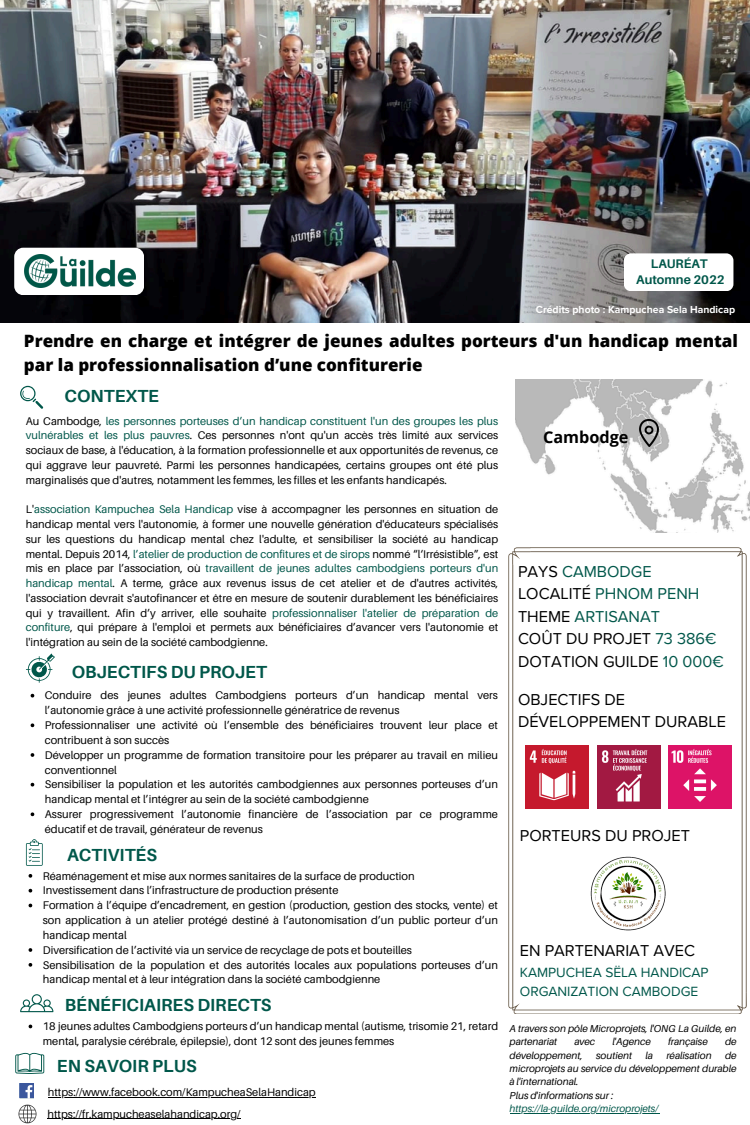
<style>
.page{position:relative;width:750px;height:1125px;background:#fff}
.page>*{position:absolute;margin:0;border:0;box-sizing:border-box;transform-origin:0 0}
.t1{font:700 17.5px "Aileron";color:#00574a}
.t2{font:800 17px/23.4px "Open Sans";color:#000}
.t3{font:16.25px/22.5px "Proxima Nova";color:#000}
.t4{font:700 16.25px "Open Sans";color:#000}
.t5{font:13.75px/18.8px "Proxima Nova";color:#00574a}
.t6{font:700 12.5px/16.9px "Aileron";color:#00574a;text-align:center}
.t7{font:11.12px/14.8px "Aileron";color:#000}
.t8{font:700 10.5px "Proxima Nova";color:#fff}
.t9{font:italic 10px/13.4px "Aileron";color:#000}
.t10{font:italic 10px "Aileron";color:#00574a}
.s1{color:#00574a}
</style>
<div class="page">
<svg style="left:26px;top:654px;width:29px;height:29px"></svg>
<svg style="left:20px;top:386px;width:23px;height:22px"></svg>
<svg style="left:20px;top:994px;width:33px;height:18px"></svg>
<svg style="left:26px;top:839px;width:17px;height:26px"></svg>
<img style="left:0;top:0;width:750px;height:323px">
<div style="left:624px;top:253px;width:109px;height:38px;background:#fff;border-radius:7px"></div>
<div style="left:14px;top:248px;width:130px;height:47px;background:#fff;border-radius:9px"></div>
<img style="left:25px;top:255px;width:111px;height:33px">
<svg style="left:508px;top:547px;width:239px;height:467px"></svg>
<img style="left:18px;top:1104px;width:19px;height:20px">
<img style="left:19px;top:1084px;width:15px;height:15px">
<svg style="left:15px;top:1053px;width:29px;height:21px"></svg>
<img style="left:516px;top:380px;width:234px;height:152px">
<img style="left:636px;top:419px;width:27px;height:28px">
<img style="left:589px;top:855px;width:78px;height:78px">
<img style="left:597px;top:745px;width:63px;height:63px">
<img style="left:526px;top:745px;width:62px;height:63px">
<img style="left:669px;top:745px;width:63px;height:63px">
<svg style="left:29px;top:874px;width:3px;height:4px"></svg>
<svg style="left:29px;top:889px;width:3px;height:4px"></svg>
<svg style="left:29px;top:948px;width:3px;height:4px"></svg>
<svg style="left:29px;top:963px;width:3px;height:4px"></svg>
<hr style="left:510px;top:1113px;width:148px;height:1px;background:#00574a">
<svg style="left:31px;top:694px;width:3px;height:4px"></svg>
<svg style="left:31px;top:723px;width:3px;height:4px"></svg>
<svg style="left:31px;top:753px;width:3px;height:4px"></svg>
<svg style="left:31px;top:783px;width:3px;height:4px"></svg>
<svg style="left:31px;top:812px;width:3px;height:4px"></svg>
<hr style="left:48px;top:1119px;width:193px;height:1px;background:#000">
<hr style="left:48px;top:1097px;width:268px;height:1px;background:#000">
<p class="t6" style="left:636px;top:255px;width:90px">LAURÉAT<br>Automne 2022</p>
<p class="t8" style="left:536px;top:303px;width:201px">Crédits photo : Kampuchea Sela Handicap</p>
<p class="t2" style="left:24px;top:329px;width:716px">Prendre en charge et intégrer de jeunes adultes porteurs d'un handicap mental par la professionnalisation d’une confiturerie</p>
<p class="t1" style="left:65px;top:385px;width:96px">CONTEXTE</p>
<p class="t7" style="left:26px;top:413px;width:474px;text-align:justify">Au Cambodge, <span class="s1">les personnes porteuses d’un handicap constituent l'un des groupes les plus vulnérables et les plus pauvres</span>. Ces personnes n'ont qu'un accès très limité aux services sociaux de base, à l'éducation, à la formation professionnelle et aux opportunités de revenus, ce qui aggrave leur pauvreté. Parmi les personnes handicapées, certains groupes ont été plus marginalisés que d'autres, notamment les femmes, les filles et les enfants handicapés.</p>
<p class="t7" style="left:26px;top:502px;width:474px;text-align:justify">L'<span class="s1">association Kampuchea Sela Handicap</span> vise à accompagner les personnes en situation de handicap mental vers l'autonomie, à former une nouvelle génération d'éducateurs spécialisés sur les questions du handicap mental chez l'adulte, et sensibiliser la société au handicap mental. Depuis 2014, <span class="s1">l’atelier de production de confitures et de sirops</span> nommé “l‘Irrésistible”, est mis en place par l’association, où <span class="s1">travaillent de jeunes adultes cambodgiens porteurs d'un handicap mental</span>. A terme, grâce aux revenus issus de cet atelier et de d'autres activités, l'association devrait s'autofinancer et être en mesure de soutenir durablement les bénéficiaires qui y travaillent. Afin d’y arriver, elle souhaite <span class="s1">professionnaliser l'atelier de préparation de confiture</span>, qui prépare à l'emploi et permets aux bénéficiaires d’avancer vers l'autonomie et l'intégration au sein de la société cambodgienne.</p>
<h1 class="t1" style="left:72px;top:661px;width:197px">OBJECTIFS DU PROJET</h1>
<p class="t7" style="left:45px;top:688px;width:455px">Conduire des jeunes adultes Cambodgiens porteurs d’un handicap mental vers l’autonomie grâce à une activité professionnelle génératrice de revenus</p>
<p class="t7" style="left:45px;top:717px;width:455px">Professionnaliser une activité où l’ensemble des bénéficiaires trouvent leur place et contribuent à son succès</p>
<h1 class="t7" style="left:45px;top:747px;width:455px">Développer un programme de formation transitoire pour les préparer au travail en milieu conventionnel</h1>
<p class="t7" style="left:45px;top:777px;width:455px">Sensibiliser la population et les autorités cambodgiennes aux personnes porteuses d’un handicap mental et l’intégrer au sein de la société cambodgienne</p>
<p class="t7" style="left:45px;top:806px;width:455px">Assurer progressivement l’autonomie financière de l’association par ce programme éducatif et de travail, générateur de revenus</p>
<p class="t1" style="left:67px;top:844px;width:91px">ACTIVITÉS</p>
<p class="t7" style="left:43px;top:868px;width:373px">Réaménagement et mise aux normes sanitaires de la surface de production</p>
<p class="t7" style="left:43px;top:883px;width:297px">Investissement dans l’infrastructure de production présente</p>
<p class="t7" style="left:43px;top:898px;width:457px;text-align:justify">Formation à l’équipe d’encadrement, en gestion (production, gestion des stocks, vente) et son application à un atelier protégé destiné à l’autonomisation d’un public porteur d’un handicap mental</p>
<h1 class="t7" style="left:43px;top:942px;width:371px">Diversification de l’activité via un service de recyclage de pots et bouteilles</h1>
<p class="t7" style="left:43px;top:957px;width:457px">Sensibilisation de la population et des autorités locales aux populations porteuses d’un handicap mental et à leur intégration dans la société cambodgienne</p>
<p class="t1" style="left:65px;top:994px;width:208px">BÉNÉFICIAIRES DIRECTS</p>
<p class="t7" style="left:43px;top:1019px;width:457px">18 jeunes adultes Cambodgiens porteurs d’un handicap mental (autisme, trisomie 21, retard mental, paralysie cérébrale, épilepsie), dont 12 sont des jeunes femmes</p>
<p class="t1" style="left:57px;top:1055px;width:141px">EN SAVOIR PLUS</p>
<h2 class="t7" style="left:48px;top:1085px;width:269px">https://www.facebook.com/KampucheaSelaHandicap</h2>
<p class="t7" style="left:48px;top:1106px;width:195px">https://fr.kampucheaselahandicap.org/</p>
<p class="t4" style="left:543px;top:426px;width:87px">Cambodge</p>
<p class="t3" style="left:518px;top:560px;width:207px">PAYS <span class="s1">CAMBODGE<br></span>LOCALITÉ <span class="s1">PHNOM PENH<br></span>THEME <span class="s1">ARTISANAT<br></span>COÛT DU PROJET <span class="s1">73 386€<br></span>DOTATION GUILDE <span class="s1">10 000€</span></p>
<h3 class="t3" style="left:518px;top:688px;width:209px">OBJECTIFS DE<br>DÉVELOPPEMENT DURABLE</h3>
<p class="t3" style="left:520px;top:825px;width:172px">PORTEURS DU PROJET</p>
<h2 class="t3" style="left:520px;top:940px;width:177px">EN PARTENARIAT AVEC</h2>
<h2 class="t5" style="left:520px;top:963px;width:190px">KAMPUCHEA SËLA HANDICAP<br>ORGANIZATION CAMBODGE</h2>
<p class="t9" style="left:510px;top:1022px;width:228px">A travers son pôle Microprojets, l'ONG La Guilde, en partenariat</p>
<p class="t9" style="left:574px;top:1035px;width:22px">avec</p>
<p class="t9" style="left:612px;top:1035px;width:40px">l'Agence</p>
<p class="t9" style="left:668px;top:1035px;width:41px">française</p>
<p class="t9" style="left:725px;top:1035px;width:13px">de</p>
<p class="t9" style="left:510px;top:1048px;width:75px">développement,</p>
<p class="t9" style="left:596px;top:1048px;width:38px">soutient</p>
<p class="t9" style="left:646px;top:1048px;width:9px">la</p>
<p class="t9" style="left:666px;top:1048px;width:47px">réalisation</p>
<p class="t9" style="left:510px;top:1048px;width:228px;text-align:justify;text-indent:215px">de microprojets au service du développement durable à l'international.</p>
<p class="t9" style="left:510px;top:1088px;width:105px">Plus d'informations sur :</p>
<p class="t10" style="left:510px;top:1102px;width:150px">https://la-guilde.org/microprojets/</p>
</div>
